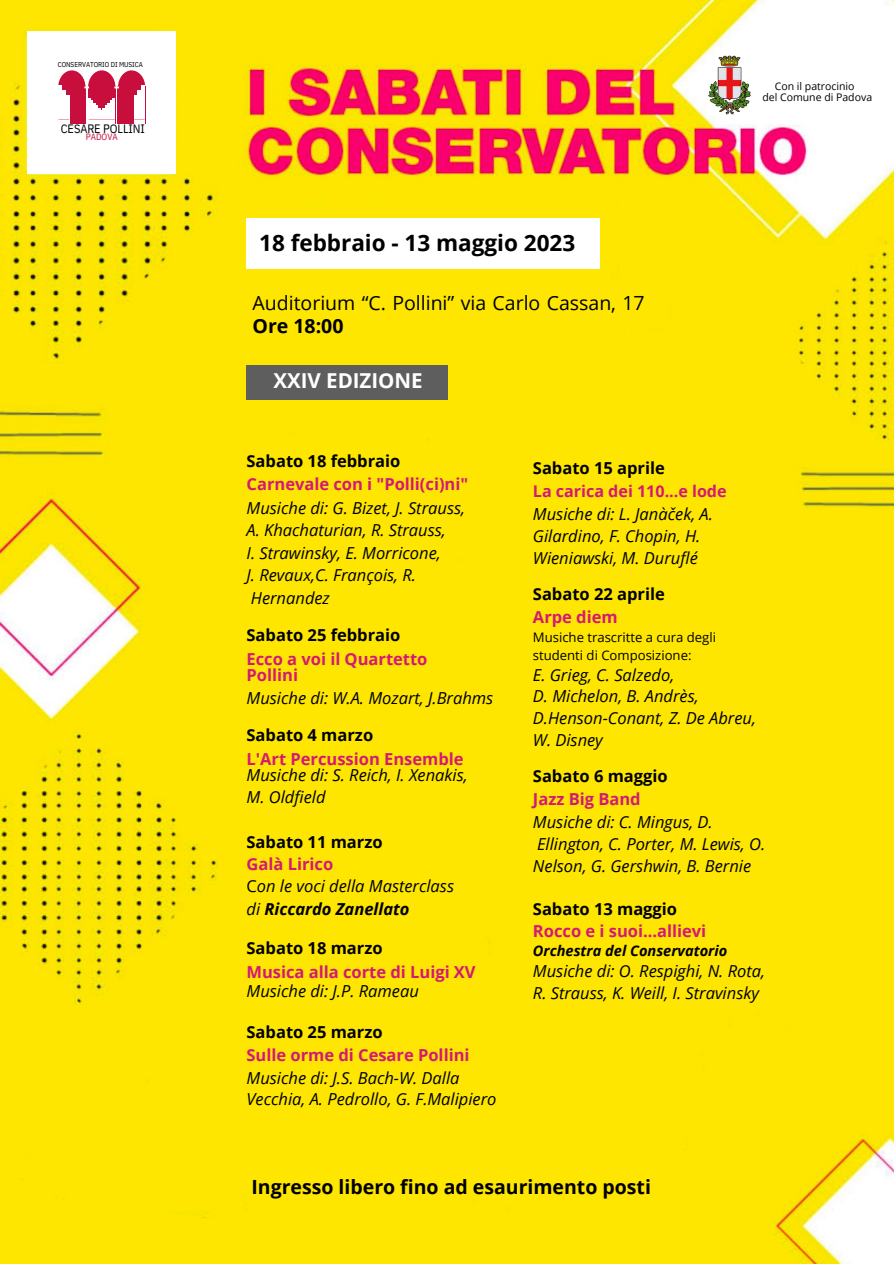
<style>
.page{position:relative;width:894px;height:1264px;background:#fff}
.page>*{position:absolute;margin:0;border:0;box-sizing:border-box;transform-origin:0 0}
.t1{font:700 22.5px "Open Sans";color:#000}
.t2{font:700 20.55px "Open Sans";color:#fff}
.t3{font:700 19.5px "Open Sans";color:#000}
.t4{font:19.5px "Open Sans";color:#000}
.t5{font:italic 16.5px/21.9px "Open Sans";color:#000}
.t6{font:700 16.5px/15.8px "Open Sans";color:#d41876}
.t7{font:700 16.5px "Open Sans";color:#000}
.t8{font:700 16.05px "Open Sans";color:#d41876}
.t9{font:italic 700 14.55px "Open Sans";color:#000}
.t10{font:13.05px/17.5px "Open Sans";color:#000}
.t11{font:12.15px "IBM Plex Sans Cond";letter-spacing:-.005em;color:#000}
.t12{font:10.5px/11.2px "Open Sans";color:#000;text-align:center}
.t13{font:9.15px "IBM Plex Sans Cond";letter-spacing:-.005em;color:#c80e3c}
.t14{font:7.05px "IBM Plex Sans Cond";letter-spacing:-.005em;color:#000}
.s1{font-weight:700;font-style:normal;color:#d41876}
.s2{font-style:normal}
.s3{font-weight:700}
</style>
<div class="page">
<img style="left:0;top:0;width:893px;height:1263px">
<div style="left:27px;top:32px;width:149px;height:142px;background:#fff"></div>
<div style="left:58px;top:70px;width:27px;height:34px;background:#c80e3c;border-radius:50%"></div>
<div style="left:58px;top:87px;width:27px;height:37px;background:#c80e3c"></div>
<div style="left:88px;top:70px;width:27px;height:34px;background:#c80e3c;border-radius:50%"></div>
<div style="left:88px;top:87px;width:27px;height:37px;background:#c80e3c"></div>
<div style="left:118px;top:70px;width:27px;height:34px;background:#c80e3c;border-radius:50%"></div>
<div style="left:118px;top:87px;width:27px;height:37px;background:#c80e3c"></div>
<hr style="left:59px;top:85px;width:3px;height:38px;background:#fff">
<hr style="left:62px;top:90px;width:3px;height:33px;background:#fff">
<hr style="left:66px;top:96px;width:3px;height:27px;background:#fff">
<hr style="left:141px;top:85px;width:3px;height:38px;background:#fff">
<hr style="left:138px;top:90px;width:3px;height:33px;background:#fff">
<hr style="left:134px;top:96px;width:3px;height:27px;background:#fff">
<svg style="left:89px;top:98px;width:26px;height:25px"></svg>
<div style="left:246px;top:218px;width:353px;height:51px;background:#fff"></div>
<div style="left:246px;top:365px;width:201px;height:34px;background:#5e5e5e"></div>
<img style="left:707px;top:56px;width:44px;height:58px">
<p class="t14" style="left:58px;top:60px;width:87px">CONSERVATORIO DI MUSICA</p>
<p class="t11" style="left:61px;top:121px;width:85px">CESARE POLLINI</p>
<p class="t13" style="left:86px;top:131px;width:33px">PADOVA</p>
<h1 class="t1" style="left:259px;top:227px;width:317px">18 febbraio - 13 maggio 2023</h1>
<p class="t4" style="left:252px;top:289px;width:393px">Auditorium “C. Pollini” via Carlo Cassan, 17</p>
<p class="t3" style="left:252px;top:312px;width:92px">Ore 18:00</p>
<p class="t2" style="left:273px;top:366px;width:151px">XXIV EDIZIONE</p>
<p class="t12" style="left:762px;top:80px;width:111px">Con il patrocinio<br>del Comune di Padova</p>
<p class="t7" style="left:246px;top:449px;width:155px">Sabato 18 febbraio</p>
<p class="t6" style="left:246px;top:476px;width:223px">Carnevale con i "Polli(ci)ni"</p>
<p class="t5" style="left:246px;top:496px;width:220px;line-height:22.5px">Musiche di: G. Bizet, J. Strauss,<br>A. Khachaturian, R. Strauss,<br>I. Strawinsky, E. Morricone,<br>J. Revaux,C. François, R.<br>Hernandez</p>
<p class="t7" style="left:246px;top:623px;width:155px">Sabato 25 febbraio</p>
<p class="t6" style="left:246px;top:650px;width:182px">Ecco a voi il Quartetto<br>Pollini</p>
<p class="t5" style="left:246px;top:687px;width:248px">Musiche di: W.A. Mozart, J.Brahms</p>
<p class="t7" style="left:246px;top:723px;width:128px">Sabato 4 marzo</p>
<p class="t6" style="left:246px;top:750px;width:218px">L'Art Percussion Ensemble</p>
<p class="t5" style="left:246px;top:763px;width:223px;line-height:22.5px">Musiche di: S. Reich, I. Xenakis,<br>M. Oldfield</p>
<p class="t7" style="left:246px;top:830px;width:137px">Sabato 11 marzo</p>
<p class="t5" style="left:246px;top:852px;width:209px;line-height:22.5px"><span class="s1">Galà Lirico<br></span><span class="s2">C</span>on le voci della Masterclass di <span class="s3">Riccardo Zanellato</span></p>
<p class="t7" style="left:246px;top:936px;width:137px">Sabato 18 marzo</p>
<p class="t6" style="left:246px;top:963px;width:230px">Musica alla corte di Luigi XV</p>
<p class="t5" style="left:246px;top:979px;width:174px">Musiche di: J.P. Rameau</p>
<p class="t7" style="left:246px;top:1020px;width:137px">Sabato 25 marzo</p>
<p class="t6" style="left:246px;top:1047px;width:224px">Sulle orme di Cesare Pollini</p>
<p class="t5" style="left:246px;top:1066px;width:251px;line-height:21.5px">Musiche di: J.S. Bach-W. Dalla<br>Vecchia, A. Pedrollo, G. F.Malipiero</p>
<p class="t7" style="left:533px;top:456px;width:133px">Sabato 15 aprile</p>
<p class="t8" style="left:533px;top:479px;width:195px">La carica dei 110...e lode</p>
<p class="t5" style="left:533px;top:502px;width:181px">Musiche di: L. Janàček, A.<br>Gilardino, F. Chopin, H.<br>Wieniawski, M. Duruflé</p>
<p class="t7" style="left:533px;top:582px;width:133px">Sabato 22 aprile</p>
<p class="t6" style="left:533px;top:608px;width:86px">Arpe diem</p>
<p class="t10" style="left:533px;top:628px;width:184px">Musiche trascritte a cura degli studenti di Composizione:</p>
<p class="t5" style="left:533px;top:663px;width:224px">E. Grieg, C. Salzedo,<br>D. Michelon, B. Andrès,<br>D.Henson-Conant, Z. De Abreu,<br>W. Disney</p>
<p class="t7" style="left:533px;top:764px;width:136px">Sabato 6 maggio</p>
<p class="t6" style="left:533px;top:791px;width:109px">Jazz Big Band</p>
<p class="t5" style="left:533px;top:811px;width:234px">Musiche di: C. Mingus, D.<br>Ellington, C. Porter, M. Lewis, O.<br>Nelson, G. Gershwin, B. Bernie</p>
<p class="t7" style="left:533px;top:897px;width:146px">Sabato 13 maggio</p>
<p class="t6" style="left:533px;top:922px;width:175px">Rocco e i suoi...allievi</p>
<p class="t9" style="left:533px;top:940px;width:196px">Orchestra del Conservatorio</p>
<p class="t5" style="left:533px;top:959px;width:233px">Musiche di: O. Respighi, N. Rota,<br>R. Strauss, K. Weill, I. Stravinsky</p>
<p class="t3" style="left:251px;top:1173px;width:401px">Ingresso libero fino ad esaurimento posti</p>
</div>
